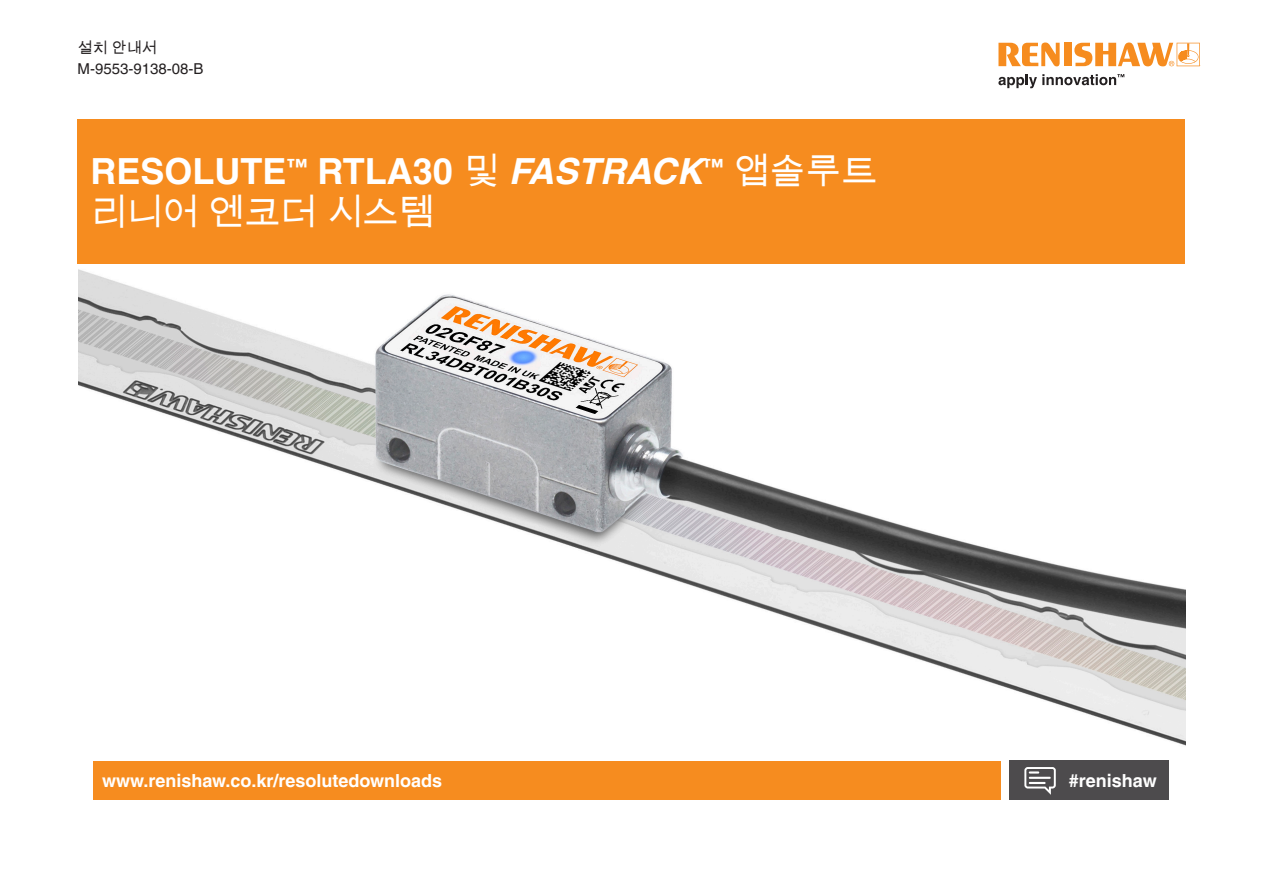
<style>
.page{position:relative;width:1263px;height:893px;background:#fff}
.page>*{position:absolute;margin:0;border:0;box-sizing:border-box;transform-origin:0 0}
.Headline_24pt_bold{font:700 36px/40.5px "Helvetica LT Pro";color:#fff}
.back_page_URL_white___hashtag{font:700 18px "Helvetica LT Pro";color:#fff}
._10pt_Body_Text{font:15px "Helvetica LT Pro";color:#231f20}
._10pt_Body_Text-2{font:15px "Arial Unicode MS";color:#231f20}
.s1{font-family:"Arial Unicode MS";font-weight:400}
.s2{font-style:italic}
</style>
<div class="page">
<div style="left:78px;top:119px;width:1107px;height:145px;background:#f68c1f"></div>
<div style="left:1009px;top:761px;width:160px;height:38px;background:#4d4b4d"></div>
<svg style="left:1024px;top:767px;width:32px;height:28px"></svg>
<div style="left:94px;top:761px;width:907px;height:38px;background:#f68c1f"></div>
<img style="left:78px;top:269px;width:1107px;height:477px">
<svg style="left:998px;top:43px;width:62px;height:23px"></svg>
<div style="left:1064px;top:43px;width:8px;height:23px;background:#f68c1f"></div>
<svg style="left:1074px;top:43px;width:126px;height:23px"></svg>
<svg style="left:998px;top:74px;width:126px;height:14px"></svg>
<p class="_10pt_Body_Text-2" style="left:78px;top:37px;width:81px">설치 안내서</p>
<p class="_10pt_Body_Text" style="left:78px;top:60px;width:127px">M-9553-9138-08-B</p>
<p class="Headline_24pt_bold" style="left:90px;top:151px;width:788px">RESOLUTE<sup>™</sup> RTLA30 <span class="s1">및</span> <span class="s2">FASTRACK</span><sup>™</sup> <span class="s1">앱솔루트 리니어 엔코더 시스템</span></p>
<p class="back_page_URL_white___hashtag" style="left:102px;top:769px;width:342px">www.renishaw.co.kr/resolutedownloads</p>
<p class="back_page_URL_white___hashtag" style="left:1069px;top:769px;width:89px">#renishaw</p>
</div>
